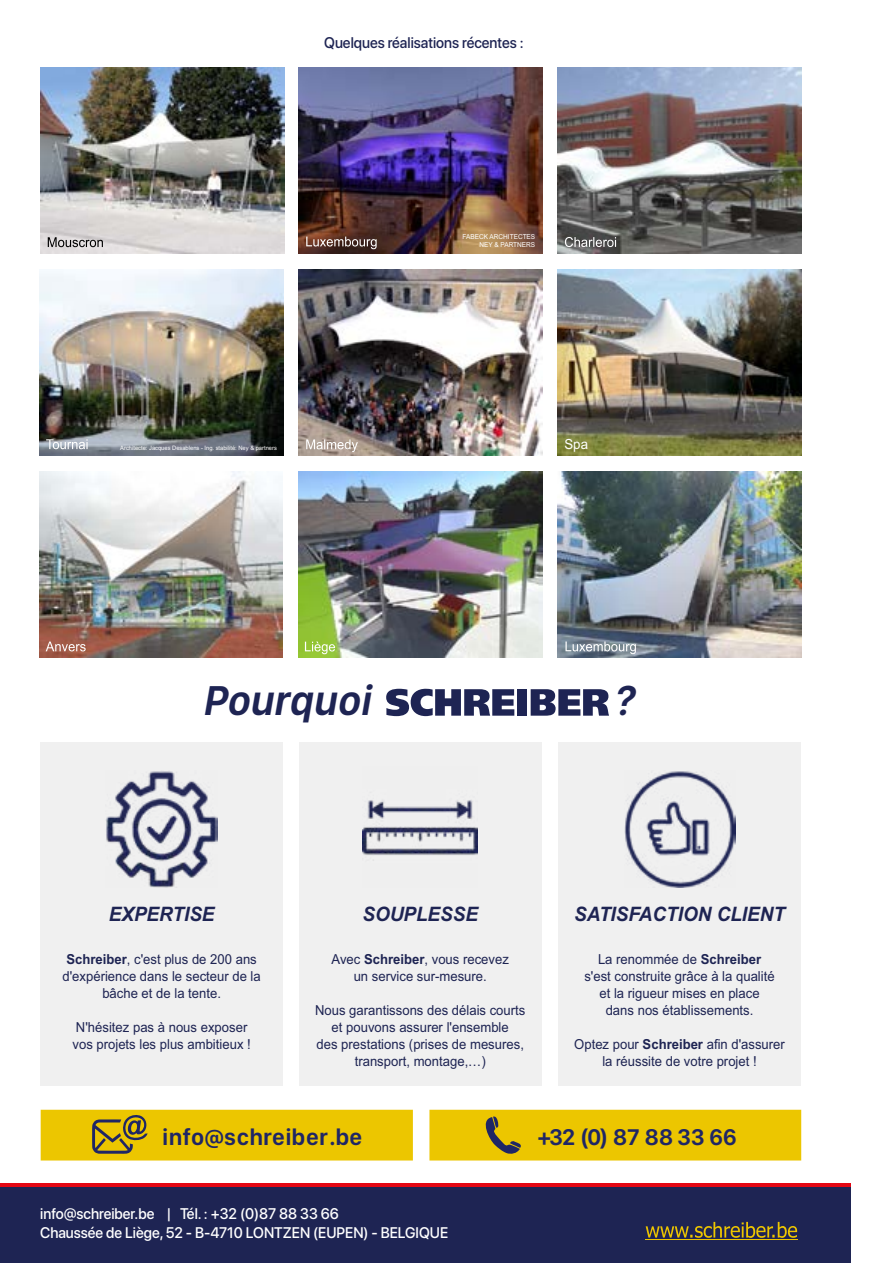
<style>
.page{position:relative;width:893px;height:1263px;background:#fff}
.page>*{position:absolute;margin:0;border:0;box-sizing:border-box;transform-origin:0 0}
.t1{font:italic 600 43.2px "SF Compact Display";color:#1e2453;scale:.95 1}
.t2{font:600 23.55px "SF Compact Display";letter-spacing:.01em;color:#1f2665}
.t3{font:italic 700 19.95px "Arial";color:#1e2453;scale:.95 1}
.t4{font:500 15.3px/18.3px "SF Pro Display";color:#fff;scale:.95 1}
.t5{font:500 15.3px "SF Pro Display";color:#1e2453;scale:.95 1}
.t6{font:13.95px "Arial";color:#fff;scale:.95 1}
.t7{font:13.8px/17px "Arial";color:#1e2453;text-align:center;scale:.95 1}
.t8{font:6.75px/7.6px "Arial";color:#fff;text-align:right;scale:.95 1}
.t9{font:6px "Arial";color:#fff;scale:.95 1}
.s1{font-weight:700}
</style>
<div class="page">
<img style="left:558px;top:67px;width:243px;height:186px">
<img style="left:299px;top:270px;width:243px;height:185px">
<svg style="left:306px;top:439px;width:52px;height:13px"></svg>
<svg style="left:565px;top:237px;width:51px;height:10px"></svg>
<img style="left:558px;top:270px;width:243px;height:185px">
<img style="left:40px;top:472px;width:242px;height:185px">
<svg style="left:46px;top:641px;width:40px;height:10px"></svg>
<img style="left:558px;top:472px;width:243px;height:185px">
<svg style="left:565px;top:641px;width:71px;height:13px"></svg>
<img style="left:40px;top:270px;width:243px;height:185px">
<svg style="left:46px;top:439px;width:42px;height:10px"></svg>
<img style="left:299px;top:67px;width:243px;height:186px">
<svg style="left:306px;top:237px;width:71px;height:12px"></svg>
<img style="left:41px;top:67px;width:243px;height:186px">
<svg style="left:48px;top:237px;width:55px;height:10px"></svg>
<img style="left:299px;top:472px;width:243px;height:185px">
<svg style="left:305px;top:642px;width:30px;height:12px"></svg>
<div style="left:40px;top:742px;width:243px;height:343px;background:#f0f0f0"></div>
<div style="left:299px;top:742px;width:243px;height:343px;background:#f0f0f0"></div>
<img style="left:106px;top:771px;width:111px;height:117px">
<img style="left:363px;top:800px;width:115px;height:61px">
<div style="left:559px;top:742px;width:242px;height:343px;background:#f0f0f0"></div>
<img style="left:624px;top:771px;width:112px;height:117px">
<svg style="left:386px;top:689px;width:128px;height:27px"></svg>
<div style="left:517px;top:689px;width:10px;height:27px;background:#1e2453"></div>
<svg style="left:531px;top:689px;width:78px;height:27px"></svg>
<div style="left:0;top:1183px;width:850px;height:80px;background:#e30613"></div>
<div style="left:0;top:1187px;width:850px;height:76px;background:#1e2453"></div>
<svg style="left:646px;top:1222px;width:151px;height:16px"></svg>
<hr style="left:645px;top:1239px;width:153px;height:1px;background:#edc500">
<div style="left:41px;top:1110px;width:372px;height:50px;background:#ecc600"></div>
<div style="left:429px;top:1110px;width:372px;height:50px;background:#ecc600"></div>
<p class="t5" style="left:324px;top:32px;width:211px">Quelques réalisations récentes :</p>
<p class="t9" style="left:120px;top:444px;width:166px">Architecte: Jacques Desablens - Ing. stabilité: Ney &amp; partners</p>
<p class="t8" style="left:463px;top:233px;width:78px">FABECK ARCHITECTES<br>NEY &amp; PARTNERS</p>
<p class="t6" style="left:564px;top:434px;width:26px">Spa</p>
<h1 class="t1" style="left:202px;top:671px;width:189px">Pourquoi</h1>
<h1 class="t1" style="left:613px;top:671px;width:32px">?</h1>
<h3 class="t3" style="left:109px;top:901px;width:113px">EXPERTISE</h3>
<p class="t7" style="left:63px;top:950px;width:210px"><span class="s1">Schreiber</span>, c'est plus de 200 ans d'expérience dans le secteur de la bâche et de la tente.</p>
<p class="t7" style="left:73px;top:1018px;width:189px;text-align:left">N'hésitez pas à nous exposer vos projets les plus ambitieux !</p>
<h3 class="t3" style="left:362px;top:901px;width:123px">SOUPLESSE</h3>
<p class="t7" style="left:332px;top:950px;width:188px">Avec <span class="s1">Schreiber</span>, vous recevez un service sur-mesure.</p>
<p class="t7" style="left:315px;top:1001px;width:223px">Nous garantissons des délais courts et pouvons assurer l'ensemble<br>des prestations (prises de mesures, transport, montage,…)</p>
<h3 class="t3" style="left:574px;top:901px;width:223px">SATISFACTION CLIENT</h3>
<p class="t7" style="left:584px;top:950px;width:202px">La renommée de <span class="s1">Schreiber </span>s'est construite grâce à la qualité et la rigueur mises en place dans nos établissements.</p>
<p class="t7" style="left:574px;top:1035px;width:223px">Optez pour <span class="s1">Schreiber</span> afin d'assurer la réussite de votre projet !</p>
<h2 class="t2" style="left:162px;top:1120px;width:202px">info@schreiber.be</h2>
<h2 class="t2" style="left:537px;top:1120px;width:201px">+32 (0) 87 88 33 66</h2>
<p class="t4" style="left:40px;top:1204px;width:431px">info@schreiber.be | Tél. : +32 (0)87 88 33 66<br>Chaussée de Liège, 52 - B-4710 LONTZEN (EUPEN) - BELGIQUE</p>
</div>
